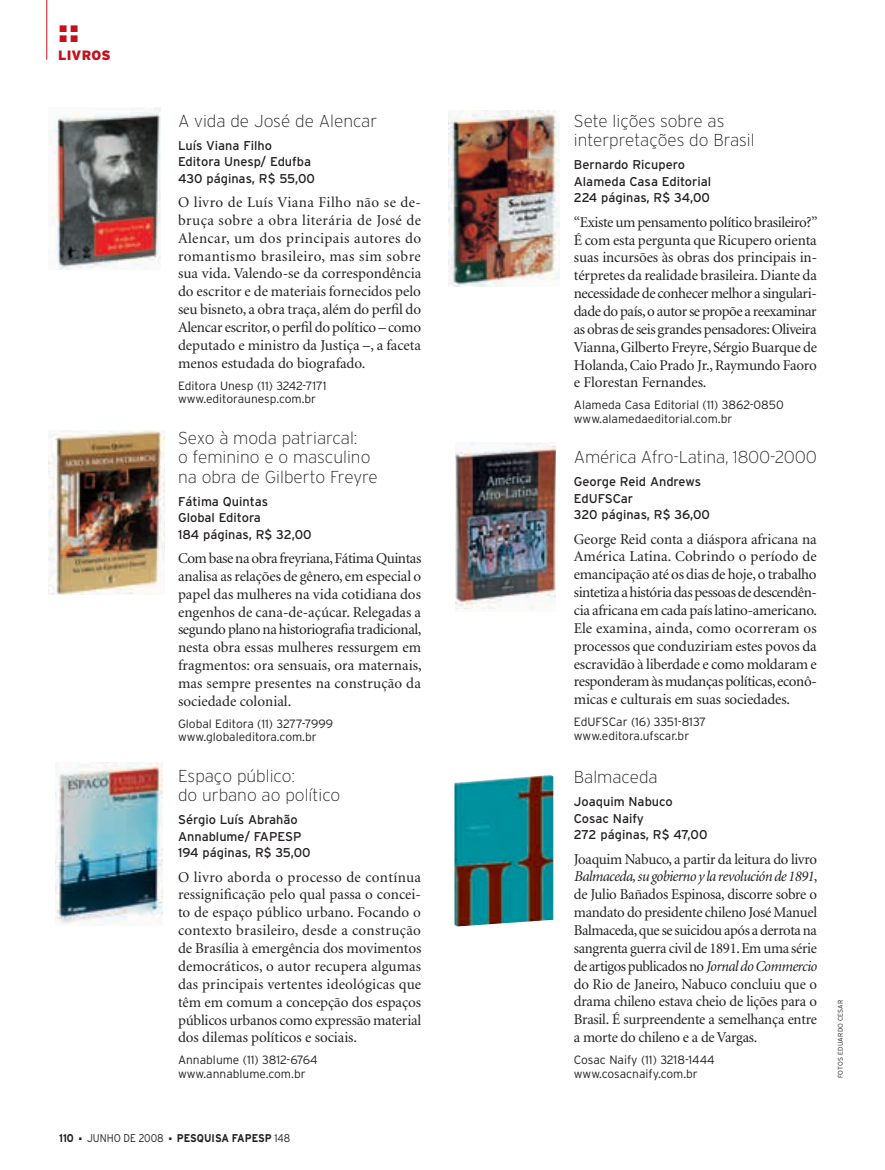
<style>
.page{position:relative;width:885px;height:1170px;background:#fff}
.page>*{position:absolute;margin:0;border:0;box-sizing:border-box;transform-origin:0 0}
.t1{font:800 36px "Franklin Gothic";color:#c4121a}
.t2{font:200 17.25px/19.5px "Interstate";color:#231f20}
.t3{font:15px/17.9px "Minion";letter-spacing:-.01em;color:#231f20;text-align:justify}
.t4{font:900 13.5px "Interstate";letter-spacing:.01em;color:#c4121a}
.t5{font:12.75px/16.5px "Interstate";color:#231f20}
.t6{font:300 12px/13.5px "Interstate";color:#231f20}
.t7{font:700 11.25px "Interstate";color:#231f20;scale:.9 1}
.t8{font:300 11.25px "Interstate";color:#231f20;scale:.9 1}
.t9{font:300 6.75px "Interstate";letter-spacing:.02em;color:#231f20}
.s1{font-weight:300}
.s2{font-style:italic}
</style>
<div class="page">
<hr style="left:47px;top:0;width:1px;height:60px;background:#c4121a">
<img style="left:48px;top:108px;width:113px;height:161px">
<img style="left:49px;top:430px;width:115px;height:165px">
<img style="left:448px;top:111px;width:112px;height:175px">
<img style="left:456px;top:442px;width:99px;height:167px">
<img style="left:454px;top:775px;width:99px;height:151px">
<img style="left:55px;top:762px;width:107px;height:163px">
<h1 class="t1" style="left:58px;top:3px;width:23px">....</h1>
<p class="t4" style="left:58px;top:50px;width:54px">LIVROS</p>
<p class="t2" style="left:178px;top:112px;width:201px">A vida de José de Alencar</p>
<p class="t5" style="left:178px;top:138px;width:138px">Luís Viana Filho<br>Editora Unesp/ Edufba<br>430 páginas, R$ 55,00</p>
<p class="t3" style="left:178px;top:194px;width:245px">O livro de Luís Viana Filho não se de&shy;bruça sobre a obra literária de José de Alencar, um dos principais autores do romantismo brasileiro, mas sim sobre sua vida. Valendo-se da correspondência do escritor e de materiais fornecidos pelo seu bisneto, a obra traça, além do perfil do Alencar escritor, o perfil do político – como deputado e ministro da Justiça –, a faceta menos estudada do biografado.</p>
<p class="t6" style="left:178px;top:380px;width:150px">Editora Unesp (11) 3242-7171 www.editoraunesp.com.br</p>
<p class="t2" style="left:178px;top:429px;width:201px">Sexo à moda patriarcal:<br>o feminino e o masculino na obra de Gilberto Freyre</p>
<p class="t5" style="left:178px;top:494px;width:135px">Fátima Quintas<br>Global Editora<br>184 páginas, R$ 32,00</p>
<p class="t3" style="left:178px;top:550px;width:245px">Com base na obra freyriana, Fátima Quintas analisa as relações de gênero, em especial o papel das mulheres na vida cotidiana dos engenhos de cana-de-açúcar. Relegadas a segundo plano na historiografia tradicional, nesta obra essas mulheres ressurgem em fragmentos: ora sensuais, ora maternais, mas sempre presentes na construção da sociedade colonial.</p>
<p class="t6" style="left:178px;top:718px;width:157px">Global Editora (11) 3277-7999 www.globaleditora.com.br</p>
<p class="t2" style="left:178px;top:767px;width:164px">Espaço público:<br>do urbano ao político</p>
<p class="t5" style="left:178px;top:812px;width:134px">Sérgio Luís Abrahão<br>Annablume/ FAPESP<br>194 páginas, R$ 35,00</p>
<p class="t3" style="left:178px;top:868px;width:245px">O livro aborda o processo de contínua ressignificação pelo qual passa o concei&shy;to de espaço público urbano. Focando o contexto brasileiro, desde a construção de Brasília à emergência dos movimentos democráticos, o autor recupera algumas das principais vertentes ideológicas que têm em comum a concepção dos espaços públicos urbanos como expressão material dos dilemas políticos e sociais.</p>
<p class="t6" style="left:178px;top:1054px;width:141px">Annablume (11) 3812-6764 www.annablume.com.br</p>
<p class="t7" style="left:59px;top:1133px;width:18px">110</p>
<p class="t8" style="left:79px;top:1133px;width:95px">■ JUNHO DE 2008</p>
<p class="t7" style="left:169px;top:1133px;width:136px">■ PESQUISA FAPESP <span class="s1">148</span></p>
<p class="t2" style="left:573px;top:113px;width:182px">Sete lições sobre as interpretações do Brasil</p>
<p class="t5" style="left:573px;top:158px;width:139px">Bernardo Ricupero<br>Alameda Casa Editorial<br>224 páginas, R$ 34,00</p>
<p class="t3" style="left:573px;top:213px;width:245px">“Existe um pensamento político brasileiro?” É com esta pergunta que Ricupero orienta suas incursões às obras dos principais in&shy;térpretes da realidade brasileira. Diante da necessidade de conhecer melhor a singulari&shy;dade do país, o autor se propõe a reexaminar as obras de seis grandes pensadores: Oliveira Vianna, Gilberto Freyre, Sérgio Buarque de Holanda, Caio Prado Jr., Raymundo Faoro e Florestan Fernandes.</p>
<p class="t6" style="left:573px;top:399px;width:211px">Alameda Casa Editorial (11) 3862-0850 www.alamedaeditorial.com.br</p>
<p class="t2" style="left:573px;top:449px;width:244px">América Afro-Latina, 1800-2000</p>
<p class="t5" style="left:573px;top:474px;width:138px">George Reid Andrews<br>EdUFSCar<br>320 páginas, R$ 36,00</p>
<p class="t3" style="left:573px;top:530px;width:245px">George Reid conta a diáspora africana na América Latina. Cobrindo o período de emancipação até os dias de hoje, o trabalho sintetiza a história das pessoas de descendên&shy;cia africana em cada país latino-americano.<br>Ele examina, ainda, como ocorreram os processos que conduziriam estes povos da escravidão à liberdade e como moldaram e responderam às mudanças políticas, econô&shy;micas e culturais em suas sociedades.</p>
<p class="t6" style="left:573px;top:716px;width:134px">EdUFSCar (16) 3351-8137 www.editora.ufscar.br</p>
<p class="t2" style="left:573px;top:769px;width:85px">Balmaceda</p>
<p class="t5" style="left:573px;top:794px;width:135px">Joaquim Nabuco<br>Cosac Naify<br>272 páginas, R$ 47,00</p>
<p class="t3" style="left:573px;top:850px;width:245px">Joaquim Nabuco, a partir da leitura do livro <span class="s2">Balmaceda, su gobierno y la revolución de 1891</span>, de Julio Bañados Espinosa, discorre sobre o mandato do presidente chileno José Manuel Balmaceda, que se suicidou após a derrota na sangrenta guerra civil de 1891. Em uma série de artigos publicados no <span class="s2">Jornal do Commercio </span>do Rio de Janeiro, Nabuco concluiu que o drama chileno estava cheio de lições para o Brasil. É surpreendente a semelhança entre a morte do chileno e a de Vargas.</p>
<p class="t6" style="left:573px;top:1054px;width:142px">Cosac Naify (11) 3218-1444 www.cosacnaify.com.br</p>
<p class="t9" style="left:837px;top:1078px;width:80px;rotate:-90deg">FOTOS EDUARDO CESAR</p>
</div>
